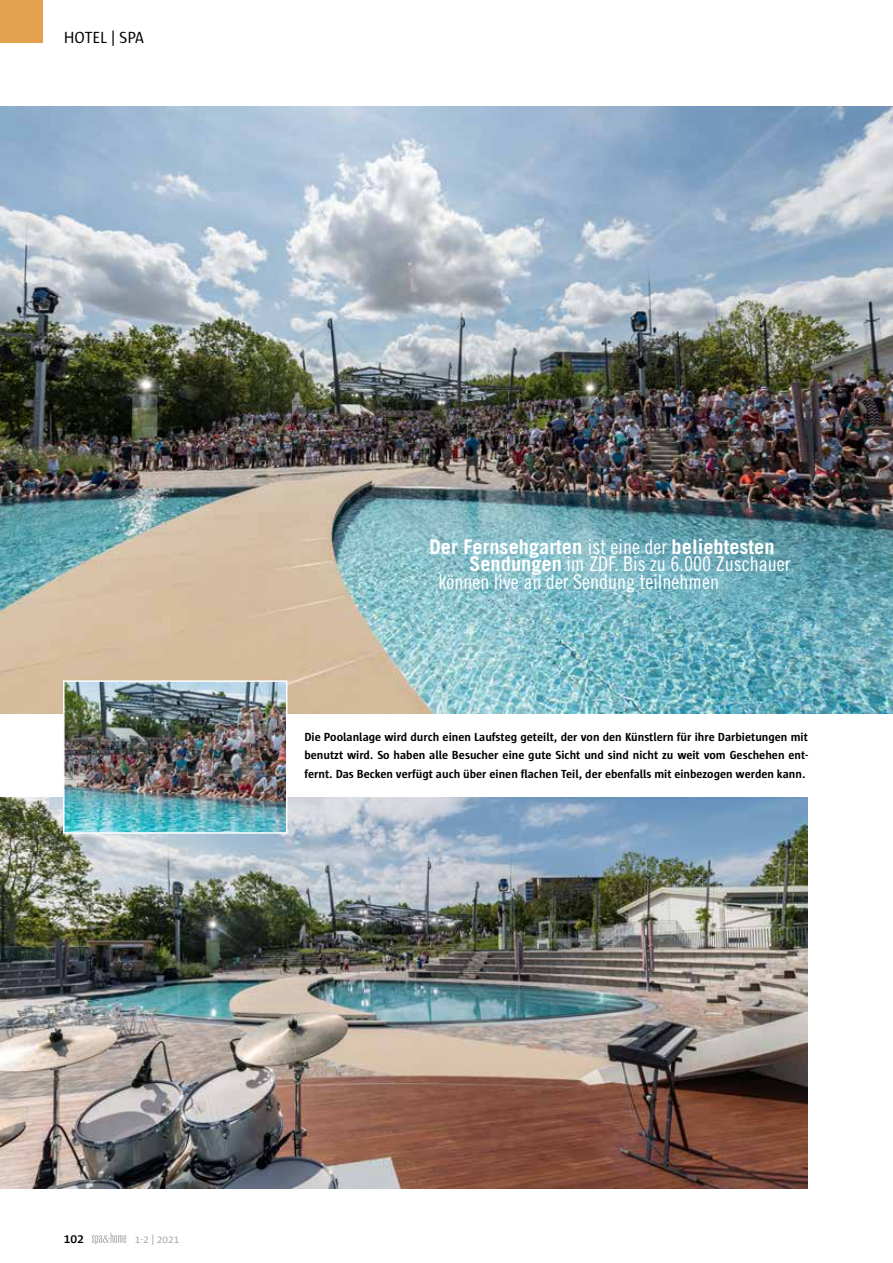
<style>
.page{position:relative;width:893px;height:1263px;background:#fff}
.page>*{position:absolute;margin:0;border:0;box-sizing:border-box;transform-origin:0 0}
.t1{font:20.4px/17.4px "Trade Gothic Cond Eighteen";color:#fff}
.t2{font:700 20.4px "Trade Gothic";color:#fff}
.t3{font:16.5px "Sun";color:#000}
.t4{font:600 13.5px "Sun";color:#000}
.t5{font:700 12px/18.8px "Sun";color:#000;text-align:justify}
.t6{font:11.25px "Sun";color:#a7a9ac}
.s1{font-family:"Trade Gothic Cond Eighteen";font-weight:400}
.s2{font-family:"Trade Gothic";font-weight:700}
</style>
<div class="page">
<svg style="left:92px;top:1233px;width:34px;height:11px"></svg>
<div style="left:0;top:0;width:43px;height:43px;background:#e3a14e"></div>
<img style="left:0;top:106px;width:893px;height:608px">
<img style="left:0;top:798px;width:808px;height:391px">
<img style="left:66px;top:683px;width:218px;height:148px">
<div style="left:63px;top:680px;width:224px;height:154px;border:2px solid #fff"></div>
<h2 class="t3" style="left:64px;top:28px;width:82px">HOTEL | SPA</h2>
<h1 class="t2" style="left:429px;top:534px;width:347px">Der Fernsehgarten <span class="s1">ist eine der</span> beliebtesten</h1>
<h1 class="t1" style="left:438px;top:555px;width:353px;text-indent:31px"><span class="s2">Sendungen</span> im ZDF. Bis zu 6.000 Zuschauer können live an der Sendung teilnehmen</h1>
<p class="t5" style="left:304px;top:727px;width:505px">Die Poolanlage wird durch einen Laufsteg geteilt, der von den Künstlern für ihre Darbietungen mit benutzt wird. So haben alle Besucher eine gute Sicht und sind nicht zu weit vom Geschehen ent&shy;fernt. Das Becken verfügt auch über einen flachen Teil, der ebenfalls mit einbezogen werden kann.</p>
<p class="t4" style="left:64px;top:1231px;width:22px">102</p>
<p class="t6" style="left:135px;top:1233px;width:46px">1-2 | 2021</p>
</div>
